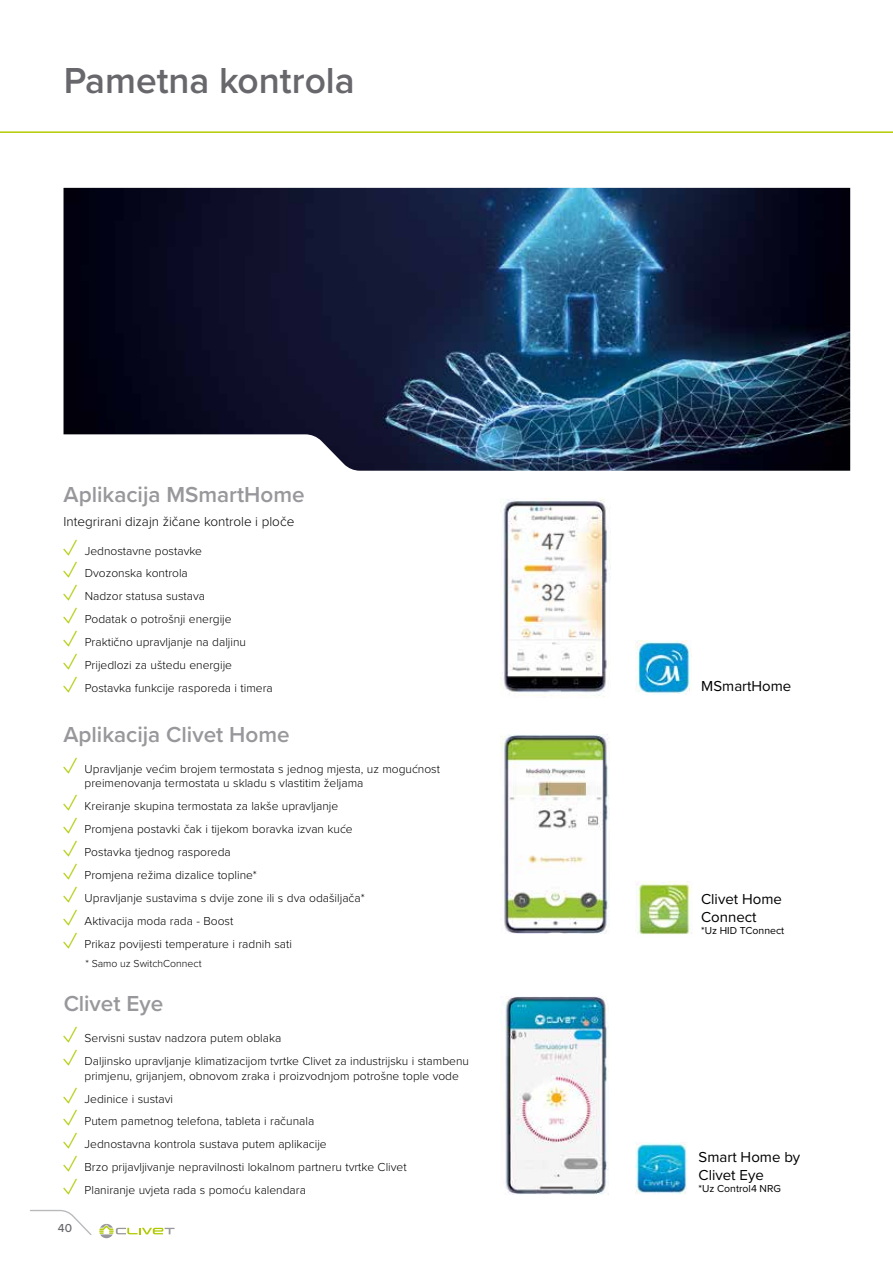
<style>
.page{position:relative;width:893px;height:1263px;background:#fff}
.page>*{position:absolute;margin:0;border:0;box-sizing:border-box;transform-origin:0 0}
.t1{font:600 37.5px "Proxima Nova";color:#68676c}
.t2{font:600 22.5px "Proxima Nova";color:#98989c}
.t3{font:15px/18px "Proxima Nova";color:#000}
.t4{font:300 13.5px "Proxima Nova";color:#000}
.t5{font:300 12px/14.4px "Proxima Nova";color:#000}
.t6{font:500 12px "Proxima Nova";color:#68676c}
.t7{font:10.5px "Proxima Nova";color:#000}
.t8{font:300 10.5px "Proxima Nova";color:#000}
.s1{font-size:25.5px;color:#b1ca00}
</style>
<div class="page">
<svg style="left:30px;top:1209px;width:62px;height:26px"></svg>
<svg style="left:99px;top:1224px;width:76px;height:14px"></svg>
<img style="left:501px;top:499px;width:109px;height:198px">
<img style="left:505px;top:996px;width:103px;height:199px">
<img style="left:635px;top:1142px;width:52px;height:52px">
<img style="left:501px;top:734px;width:109px;height:199px">
<img style="left:635px;top:881px;width:58px;height:54px">
<img style="left:64px;top:188px;width:786px;height:283px">
<img style="left:635px;top:641px;width:57px;height:53px">
<hr style="left:0;top:131px;width:893px;height:2px;background:#b1ca00">
<h1 class="t1" style="left:63px;top:53px;width:293px">Pametna kontrola</h1>
<h2 class="t2" style="left:64px;top:477px;width:243px">Aplikacija MSmartHome</h2>
<p class="t4" style="left:64px;top:511px;width:232px">Integrirani dizajn žičane kontrole i ploče</p>
<p class="t5" style="left:64px;top:543px;width:140px"><span class="s1">✓</span> Jednostavne postavke</p>
<p class="t5" style="left:64px;top:565px;width:126px"><span class="s1">✓</span> Dvozonska kontrola</p>
<p class="t5" style="left:64px;top:588px;width:143px"><span class="s1">✓</span> Nadzor statusa sustava</p>
<p class="t5" style="left:64px;top:611px;width:170px"><span class="s1">✓</span> Podatak o potrošnji energije</p>
<p class="t5" style="left:64px;top:634px;width:184px"><span class="s1">✓</span> Praktično upravljanje na daljinu</p>
<p class="t5" style="left:64px;top:657px;width:170px"><span class="s1">✓</span> Prijedlozi za uštedu energije</p>
<p class="t5" style="left:64px;top:680px;width:211px"><span class="s1">✓</span> Postavka funkcije rasporeda i timera</p>
<h2 class="t2" style="left:63px;top:717px;width:228px">Aplikacija Clivet Home</h2>
<p class="t5" style="left:85px;top:761px;width:357px;text-indent:-21px"><span class="s1">✓</span> Upravljanje većim brojem termostata s jednog mjesta, uz mogućnost preimenovanja termostata u skladu s vlastitim željama</p>
<p class="t5" style="left:63px;top:798px;width:276px"><span class="s1">✓</span> Kreiranje skupina termostata za lakše upravljanje</p>
<p class="t5" style="left:63px;top:821px;width:291px"><span class="s1">✓</span> Promjena postavki čak i tijekom boravka izvan kuće</p>
<p class="t5" style="left:63px;top:844px;width:169px"><span class="s1">✓</span> Postavka tjednog rasporeda</p>
<p class="t5" style="left:63px;top:867px;width:195px"><span class="s1">✓</span> Promjena režima dizalice topline*</p>
<p class="t5" style="left:63px;top:890px;width:303px"><span class="s1">✓</span> Upravljanje sustavima s dvije zone ili s dva odašiljača*</p>
<p class="t5" style="left:63px;top:913px;width:172px"><span class="s1">✓</span> Aktivacija moda rada - Boost</p>
<p class="t5" style="left:63px;top:936px;width:230px"><span class="s1">✓</span> Prikaz povijesti temperature i radnih sati</p>
<p class="t8" style="left:85px;top:955px;width:118px">* Samo uz SwitchConnect</p>
<h2 class="t2" style="left:63px;top:987px;width:101px">Clivet Eye</h2>
<p class="t5" style="left:63px;top:1030px;width:220px"><span class="s1">✓</span> Servisni sustav nadzora putem oblaka</p>
<p class="t5" style="left:85px;top:1053px;width:386px;text-indent:-21px"><span class="s1">✓</span> Daljinsko upravljanje klimatizacijom tvrtke Clivet za industrijsku i stambenu primjenu, grijanjem, obnovom zraka i proizvodnjom potrošne tople vode</p>
<p class="t5" style="left:63px;top:1091px;width:111px"><span class="s1">✓</span> Jedinice i sustavi</p>
<p class="t5" style="left:63px;top:1113px;width:252px"><span class="s1">✓</span> Putem pametnog telefona, tableta i računala</p>
<p class="t5" style="left:63px;top:1136px;width:265px"><span class="s1">✓</span> Jednostavna kontrola sustava putem aplikacije</p>
<p class="t5" style="left:63px;top:1159px;width:345px"><span class="s1">✓</span> Brzo prijavljivanje nepravilnosti lokalnom partneru tvrtke Clivet</p>
<p class="t5" style="left:63px;top:1182px;width:244px"><span class="s1">✓</span> Planiranje uvjeta rada s pomoću kalendara</p>
<p class="t6" style="left:58px;top:1219px;width:16px">40</p>
<p class="t3" style="left:701px;top:677px;width:92px">MSmartHome</p>
<p class="t3" style="left:701px;top:889px;width:82px">Clivet Home<br>Connect</p>
<p class="t7" style="left:701px;top:923px;width:85px">*Uz HID TConnect</p>
<p class="t3" style="left:699px;top:1147px;width:103px">Smart Home by<br>Clivet Eye</p>
<p class="t7" style="left:699px;top:1181px;width:84px">*Uz Control4 NRG</p>
</div>
